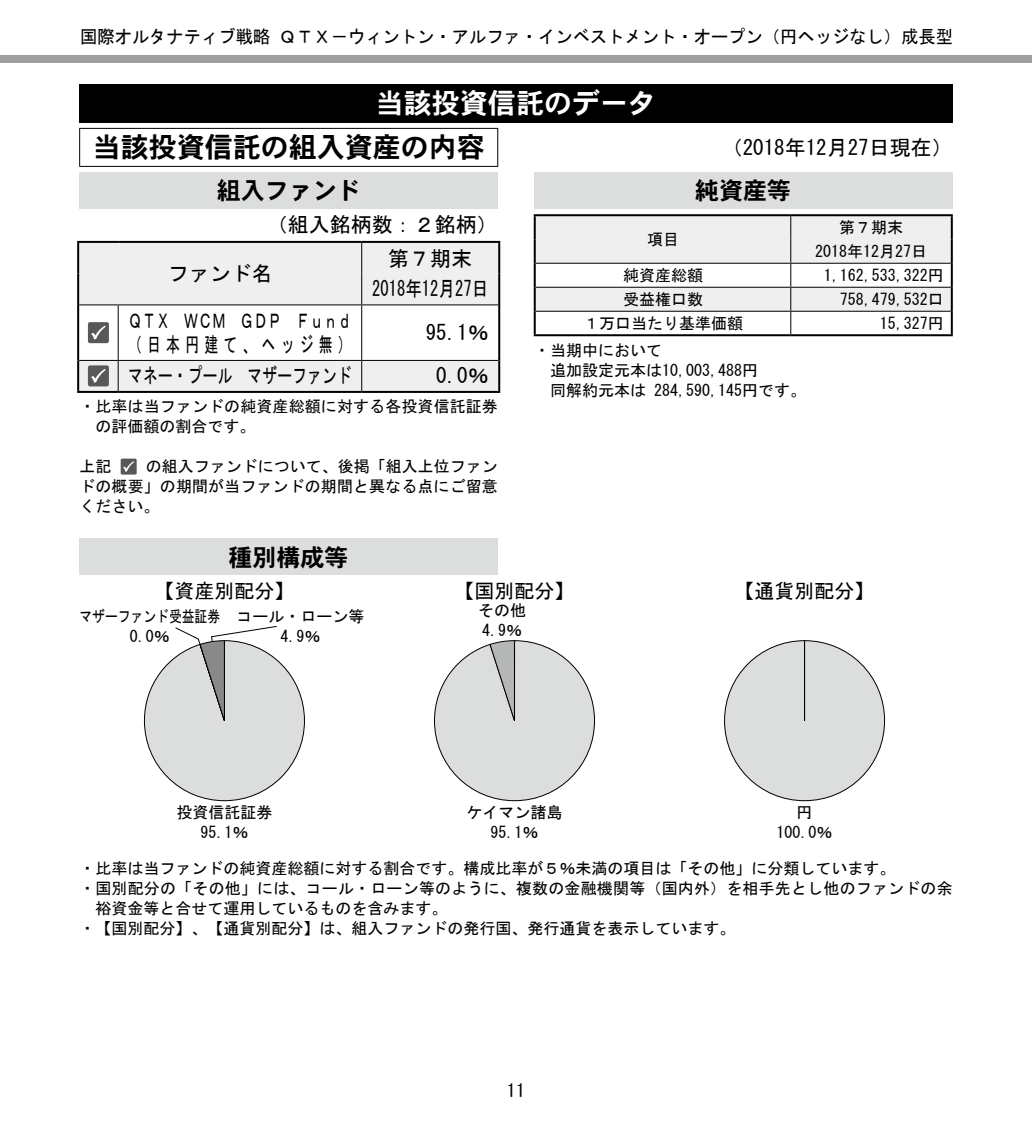
<style>
.page{position:relative;width:1032px;height:1134px;background:#fff}
.page>*{position:absolute;margin:0;border:0;box-sizing:border-box;transform-origin:0 0}
.t1{font:28px "DFHS Gothic W7 WIN RKSJ H";color:#000}
.t2{font:28px "DFHS Gothic W7 WIN RKSJ H";color:#fff}
.t3{font:24px "DFHS Gothic W7 WIN RKSJ H";color:#000}
.t4{font:21px/30.8px "MS Gothic";color:#000;text-align:center}
.t5{font:21px/24px "MS Gothic";color:#000;scale:.66 1}
.t6{font:21px "MS Gothic";color:#000;scale:.7 1}
.t7{font:20px "MS Gothic";color:#000}
.t8{font:18px "MS Gothic";color:#000;scale:.96 1}
.t9{font:18px "MS Gothic";color:#000}
.t10{font:16px/20px "MS Gothic";color:#000;text-align:center}
.t11{font:16px/20px "MS Gothic";color:#000;text-align:center;scale:.8 1}
</style>
<div class="page">
<div style="left:0;top:56px;width:1032px;height:7px;background:#9fa0a0"></div>
<div style="left:80px;top:173px;width:418px;height:36px;background:#dcdddd"></div>
<svg style="left:79px;top:243px;width:419px;height:148px;fill:#efefef"></svg>
<hr style="left:77px;top:241px;width:41px;height:2px;background:#000">
<hr style="left:77px;top:243px;width:2px;height:30px;background:#000">
<hr style="left:118px;top:241px;width:244px;height:2px;background:#000">
<hr style="left:362px;top:241px;width:138px;height:2px;background:#000">
<hr style="left:498px;top:243px;width:2px;height:30px;background:#000">
<hr style="left:77px;top:273px;width:2px;height:32px;background:#000">
<hr style="left:498px;top:273px;width:2px;height:32px;background:#000">
<hr style="left:77px;top:305px;width:2px;height:55px;background:#000">
<hr style="left:498px;top:305px;width:2px;height:55px;background:#000">
<hr style="left:77px;top:360px;width:2px;height:31px;background:#000">
<hr style="left:498px;top:360px;width:2px;height:31px;background:#000">
<hr style="left:77px;top:391px;width:41px;height:2px;background:#000">
<hr style="left:118px;top:391px;width:244px;height:2px;background:#000">
<hr style="left:362px;top:391px;width:138px;height:2px;background:#000">
<hr style="left:361px;top:243px;width:1px;height:30px;background:#000">
<hr style="left:361px;top:273px;width:1px;height:31px;background:#000">
<hr style="left:118px;top:305px;width:1px;height:55px;background:#000">
<hr style="left:361px;top:305px;width:1px;height:55px;background:#000">
<hr style="left:118px;top:361px;width:1px;height:30px;background:#000">
<hr style="left:361px;top:361px;width:1px;height:30px;background:#000">
<hr style="left:79px;top:304px;width:39px;height:1px;background:#000">
<hr style="left:118px;top:304px;width:244px;height:1px;background:#000">
<hr style="left:362px;top:304px;width:136px;height:1px;background:#000">
<hr style="left:79px;top:360px;width:39px;height:1px;background:#000">
<hr style="left:118px;top:360px;width:244px;height:1px;background:#000">
<hr style="left:362px;top:360px;width:136px;height:1px;background:#000">
<div style="left:88px;top:322px;width:21px;height:21px;background:#595757;border-radius:2px"></div>
<svg style="left:91px;top:326px;width:15px;height:14px"></svg>
<div style="left:88px;top:365px;width:21px;height:21px;background:#595757;border-radius:2px"></div>
<svg style="left:91px;top:369px;width:15px;height:14px"></svg>
<div style="left:121px;top:459px;width:16px;height:16px;background:#595757;border-radius:2px"></div>
<svg style="left:123px;top:461px;width:11px;height:11px"></svg>
<div style="left:534px;top:173px;width:418px;height:36px;background:#dcdddd"></div>
<svg style="left:536px;top:216px;width:415px;height:118px"></svg>
<hr style="left:534px;top:214px;width:257px;height:2px;background:#000">
<hr style="left:534px;top:216px;width:2px;height:23px;background:#000">
<hr style="left:791px;top:214px;width:162px;height:2px;background:#000">
<hr style="left:951px;top:216px;width:2px;height:23px;background:#000">
<hr style="left:534px;top:239px;width:2px;height:24px;background:#000">
<hr style="left:951px;top:239px;width:2px;height:24px;background:#000">
<hr style="left:534px;top:263px;width:2px;height:24px;background:#000">
<hr style="left:951px;top:263px;width:2px;height:24px;background:#000">
<hr style="left:534px;top:287px;width:2px;height:24px;background:#000">
<hr style="left:951px;top:287px;width:2px;height:24px;background:#000">
<hr style="left:534px;top:311px;width:2px;height:23px;background:#000">
<hr style="left:951px;top:311px;width:2px;height:23px;background:#000">
<hr style="left:534px;top:334px;width:257px;height:2px;background:#000">
<hr style="left:791px;top:334px;width:162px;height:2px;background:#000">
<div style="left:79px;top:539px;width:418px;height:36px;background:#dcdddd"></div>
<svg style="left:143px;top:626px;width:162px;height:176px"></svg>
<svg style="left:434px;top:640px;width:161px;height:162px"></svg>
<div style="left:724px;top:641px;width:160px;height:160px;background:#dcdddd;border-radius:80px"></div>
<div style="left:79px;top:84px;width:873px;height:38px;background:#000"></div>
<hr style="left:79px;top:128px;width:419px;height:1px;background:#000">
<hr style="left:79px;top:129px;width:1px;height:37px;background:#000">
<hr style="left:497px;top:129px;width:1px;height:37px;background:#000">
<hr style="left:79px;top:166px;width:419px;height:1px;background:#000">
<p class="t8" style="left:80px;top:27px;width:911px">国際オルタナティブ戦略 ＱＴＸ－ウィントン・アルファ・インベストメント・オープン（円ヘッジなし）成長型</p>
<h1 class="t2" style="left:376px;top:89px;width:281px">当該投資信託のデータ</h1>
<h1 class="t1" style="left:93px;top:133px;width:394px">当該投資信託の組入資産の内容</h1>
<h3 class="t4" style="left:722px;top:132px;width:232px">（2018年12月27日現在）</h3>
<h2 class="t3" style="left:217px;top:179px;width:145px">組入ファンド</h2>
<h3 class="t4" style="left:267px;top:209px;width:232px">（組入銘柄数：２銘柄）</h3>
<h3 class="t4" style="left:168px;top:258px;width:106px">ファンド名</h3>
<h3 class="t4" style="left:372px;top:243px;width:118px">第７期末<br>2018年12月27日</h3>
<h3 class="t5" style="left:128px;top:309px;width:340px">ＱＴＸ　ＷＣＭ　ＧＤＰ　Ｆｕｎｄ（日本円建て、ヘッジ無）</h3>
<h3 class="t4" style="left:426px;top:317px;width:64px">95.1％</h3>
<h3 class="t6" style="left:128px;top:365px;width:321px">マネー・プール　マザーファンド</h3>
<h3 class="t4" style="left:436px;top:360px;width:54px">0.0％</h3>
<p class="t10" style="left:95px;top:397px;width:404px;text-align:left;text-indent:-16px">・比率は当ファンドの純資産総額に対する各投資信託証券の評価額の割合です。</p>
<p class="t10" style="left:79px;top:457px;width:33px">上記</p>
<p class="t10" style="left:79px;top:457px;width:420px;text-align:justify;text-indent:66px">の組入ファンドについて、後掲「組入上位ファンドの概要」の期間が当ファンドの期間と異なる点にご留意ください。</p>
<h2 class="t3" style="left:228px;top:545px;width:121px">種別構成等</h2>
<p class="t10" style="left:647px;top:229px;width:33px">項目</p>
<h2 class="t3" style="left:695px;top:179px;width:97px">純資産等</h2>
<p class="t10" style="left:815px;top:216px;width:113px;line-height:23.2px">第７期末<br>2018年12月27日</p>
<p class="t10" style="left:623px;top:265px;width:81px">純資産総額</p>
<p class="t10" style="left:824px;top:265px;width:121px">1,162,533,322円</p>
<p class="t10" style="left:623px;top:289px;width:81px">受益権口数</p>
<p class="t10" style="left:840px;top:289px;width:105px">758,479,532口</p>
<p class="t10" style="left:583px;top:313px;width:161px">１万口当たり基準価額</p>
<p class="t10" style="left:880px;top:313px;width:65px">15,327円</p>
<p class="t10" style="left:550px;top:340px;width:257px;text-align:left;text-indent:-16px">・当期中において<br>追加設定元本は10,003,488円<br>同解約元本は 284,590,145円です。</p>
<p class="t7" style="left:154px;top:581px;width:141px">【資産別配分】</p>
<p class="t7" style="left:454px;top:581px;width:121px">【国別配分】</p>
<p class="t7" style="left:734px;top:581px;width:141px">【通貨別配分】</p>
<p class="t11" style="left:79px;top:607px;width:177px">マザーファンド受益証券<br>0.0％</p>
<p class="t10" style="left:237px;top:606px;width:129px">コール・ローン等<br>4.9％</p>
<p class="t10" style="left:478px;top:601px;width:49px;text-align:left">その他<br>4.9％</p>
<p class="t10" style="left:176px;top:803px;width:97px">投資信託証券<br>95.1％</p>
<p class="t10" style="left:466px;top:803px;width:97px">ケイマン諸島<br>95.1％</p>
<p class="t10" style="left:776px;top:803px;width:57px">円<br>100.0％</p>
<p class="t10" style="left:79px;top:859px;width:817px">・比率は当ファンドの純資産総額に対する割合です。構成比率が５％未満の項目は「その他」に分類しています。</p>
<p class="t10" style="left:79px;top:879px;width:875px">・国別配分の「その他」には、コール・ローン等のように、複数の金融機関等（国内外）を相手先とし他のファンドの余</p>
<p class="t10" style="left:95px;top:899px;width:353px">裕資金等と合せて運用しているものを含みます。</p>
<p class="t10" style="left:79px;top:919px;width:657px">・【国別配分】、【通貨別配分】は、組入ファンドの発行国、発行通貨を表示しています。</p>
<p class="t9" style="left:507px;top:1081px;width:19px">11</p>
</div>
